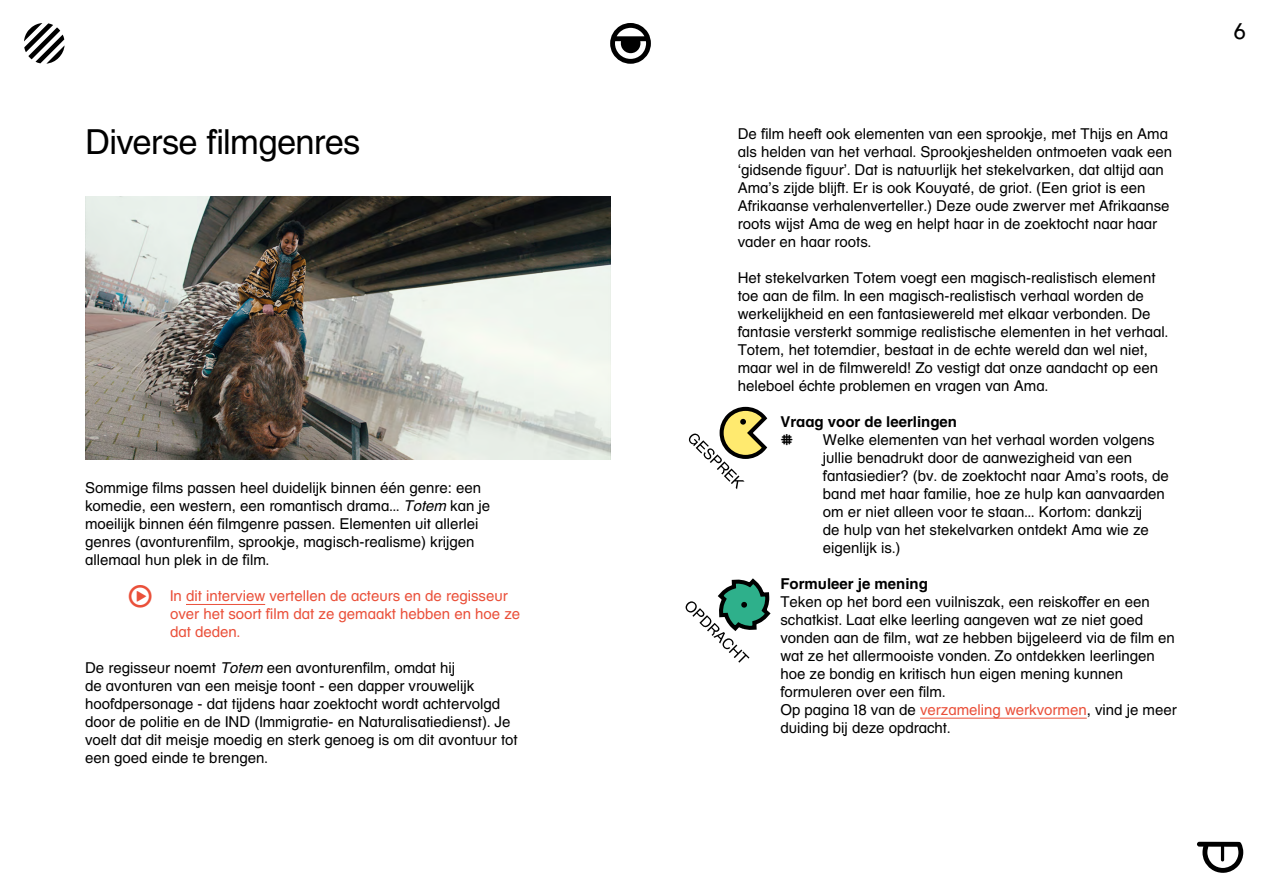
<style>
.page{position:relative;width:1263px;height:893px;background:#fff}
.page>*{position:absolute;margin:0;border:0;box-sizing:border-box;transform-origin:0 0}
._02__Ondertitel{font:34.5px "JEF";letter-spacing:-.02em;color:#000}
.t1{font:22.5px "JEF";color:#000}
._04__Lopende_tekst{font:15px/18px "JEF";color:#000}
._04__Lopende_tekst_indent_10_mm{font:15px/18px "JEF";color:#000}
.t2{font:15px/18px "JEF";color:#ea503a}
._04__Vragen_voor_de_lln{font:700 15px "JEF";color:#000}
._04__Lopende_tekst_indent_10_mm-2{font:700 15px "JEF";color:#000}
.s1{font-style:italic}
.s2{color:#ea503a}
</style>
<div class="page">
<img style="left:85px;top:197px;width:525px;height:262px">
<hr style="left:186px;top:604px;width:79px;height:1px;background:#ea503a">
<hr style="left:920px;top:718px;width:167px;height:1px;background:#ea503a">
<svg style="left:689px;top:406px;width:79px;height:83px"></svg>
<svg style="left:685px;top:578px;width:86px;height:85px"></svg>
<p class="_02__Ondertitel" style="left:85px;top:121px;width:277px">Diverse filmgenres</p>
<p class="_04__Lopende_tekst" style="left:85px;top:479px;width:407px">Sommige films passen heel duidelijk binnen één genre: een komedie, een western, een romantisch drama... <span class="s1">Totem</span> kan je moeilijk binnen één filmgenre passen. Elementen uit allerlei genres (avonturenfilm, sprookje, magisch-realisme) krijgen allemaal hun plek in de film.</p>
<p class="t2" style="left:170px;top:587px;width:352px">In dit interview vertellen de acteurs en de regisseur over het soort film dat ze gemaakt hebben en hoe ze dat deden.</p>
<p class="_04__Lopende_tekst" style="left:85px;top:659px;width:434px">De regisseur noemt <span class="s1">Totem</span> een avonturenfilm, omdat hij<br>de avonturen van een meisje toont - een dapper vrouwelijk hoofdpersonage - dat tijdens haar zoektocht wordt achtervolgd door de politie en de IND (Immigratie- en Naturalisatiedienst). Je voelt dat dit meisje moedig en sterk genoeg is om dit avontuur tot een goed einde te brengen.</p>
<p class="_04__Lopende_tekst" style="left:738px;top:125px;width:436px">De film heeft ook elementen van een sprookje, met Thijs en Ama als helden van het verhaal. Sprookjeshelden ontmoeten vaak een ‘gidsende figuur’. Dat is natuurlijk het stekelvarken, dat altijd aan Ama’s zijde blijft. Er is ook Kouyaté, de griot. (Een griot is een Afrikaanse verhalenverteller.) Deze oude zwerver met Afrikaanse roots wijst Ama de weg en helpt haar in de zoektocht naar haar vader en haar roots.</p>
<p class="_04__Lopende_tekst" style="left:738px;top:269px;width:432px">Het stekelvarken Totem voegt een magisch-realistisch element toe aan de film. In een magisch-realistisch verhaal worden de werkelijkheid en een fantasiewereld met elkaar verbonden. De fantasie versterkt sommige realistische elementen in het verhaal.<br>Totem, het totemdier, bestaat in de echte wereld dan wel niet, maar wel in de filmwereld! Zo vestigt dat onze aandacht op een heleboel échte problemen en vragen van Ama.</p>
<p class="_04__Vragen_voor_de_lln" style="left:780px;top:412px;width:178px">Vraag voor de leerlingen</p>
<p class="_04__Lopende_tekst" style="left:823px;top:431px;width:347px">Welke elementen van het verhaal worden volgens jullie benadrukt door de aanwezigheid van een fantasiedier? (bv. de zoektocht naar Ama’s roots, de band met haar familie, hoe ze hulp kan aanvaarden om er niet alleen voor te staan... Kortom: dankzij<br>de hulp van het stekelvarken ontdekt Ama wie ze eigenlijk is.)</p>
<p class="_04__Lopende_tekst_indent_10_mm-2" style="left:780px;top:574px;width:149px">Formuleer je mening</p>
<p class="_04__Lopende_tekst_indent_10_mm" style="left:780px;top:593px;width:396px">Teken op het bord een vuilniszak, een reiskoffer en een schatkist. Laat elke leerling aangeven wat ze niet goed vonden aan de film, wat ze hebben bijgeleerd via de film en wat ze het allermooiste vonden. Zo ontdekken leerlingen hoe ze bondig en kritisch hun eigen mening kunnen formuleren over een film.</p>
<p class="_04__Lopende_tekst_indent_10_mm" style="left:780px;top:701px;width:398px">Op pagina 18 van de <span class="s2">verzameling werkvormen</span>, vind je meer duiding bij deze opdracht.</p>
<h2 class="t1" style="left:1233px;top:17px;width:14px">6</h2>
</div>
